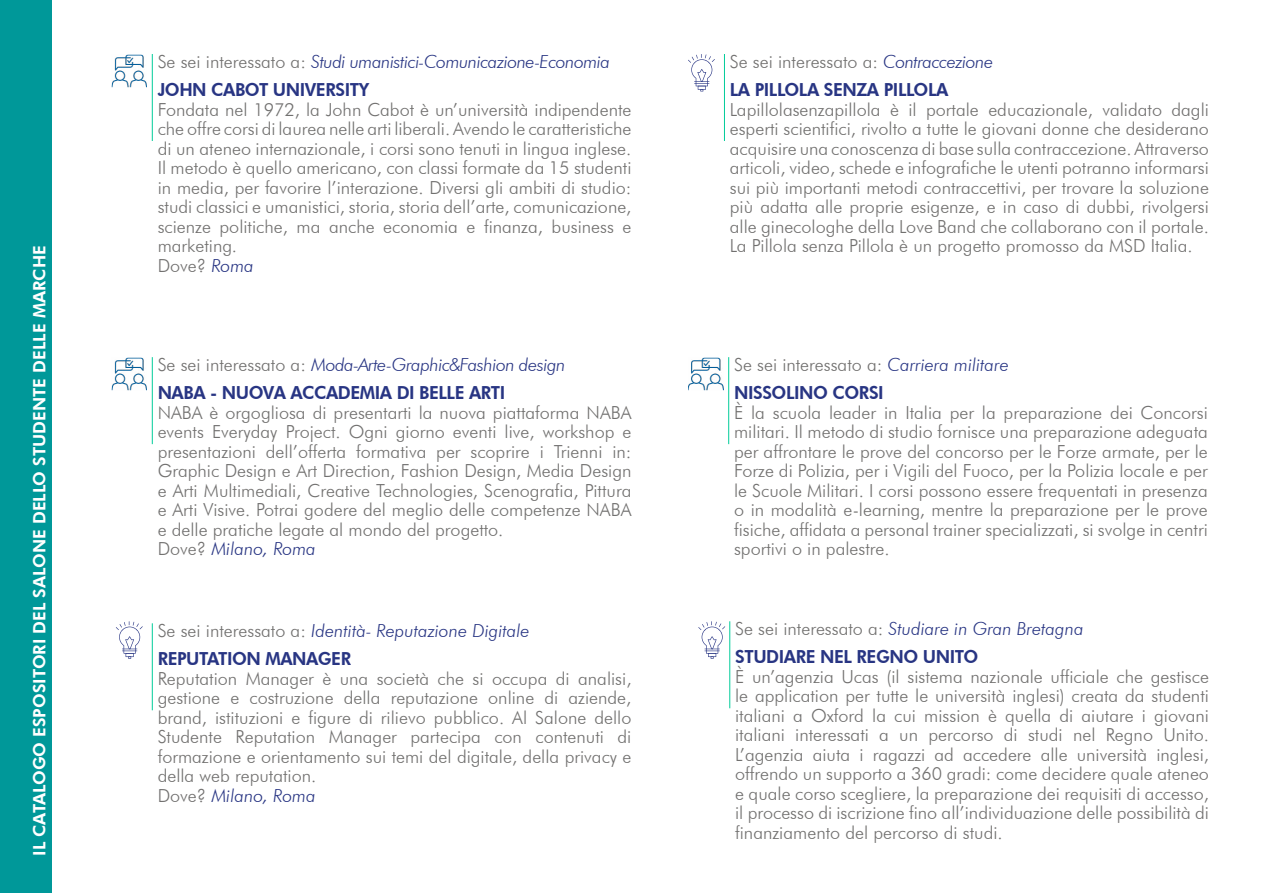
<style>
.page{position:relative;width:1263px;height:893px;background:#fff}
.page>*{position:absolute;margin:0;border:0;box-sizing:border-box;transform-origin:0 0}
.t1{font:300 18px/19.5px "Futura BT";color:#71706f}
.t2{font:italic 300 18px/28.5px "Futura BT";letter-spacing:-.025em;color:#283583}
.t3{font:italic 300 18px/28.5px "Futura BT";color:#283583}
.t4{font:800 18px/28.5px "Futura BT";letter-spacing:-.025em;color:#283583;scale:.96 1}
.t5{font:800 17.1px "Futura BT";color:#fff}
.s1{font-style:normal;color:#71706f}
.s2{font-weight:800;font-style:normal}
.s3{font-style:italic;color:#283583}
.s4{font-weight:300;color:#71706f}
.s5{font-weight:300;font-style:italic}
.s6{font-weight:800;color:#283583}
</style>
<div class="page">
<hr style="left:728px;top:357px;width:1px;height:87px;background:#0c9">
<img style="left:688px;top:357px;width:35px;height:34px">
<hr style="left:152px;top:623px;width:1px;height:87px;background:#0c9">
<svg style="left:116px;top:621px;width:27px;height:38px"></svg>
<hr style="left:729px;top:621px;width:1px;height:87px;background:#0c9">
<svg style="left:698px;top:621px;width:27px;height:38px"></svg>
<div style="left:0;top:0;width:51px;height:893px;background:#009899"></div>
<hr style="left:152px;top:357px;width:1px;height:87px;background:#0c9">
<img style="left:112px;top:357px;width:35px;height:34px">
<hr style="left:152px;top:54px;width:1px;height:87px;background:#0c9">
<img style="left:112px;top:54px;width:35px;height:33px">
<hr style="left:724px;top:54px;width:1px;height:87px;background:#0c9">
<svg style="left:688px;top:54px;width:27px;height:37px"></svg>
<p class="t5" style="left:29px;top:856px;width:612px;rotate:-90deg">IL CATALOGO ESPOSITORI DEL SALONE DELLO STUDENTE DELLE MARCHE</p>
<p class="t2" style="left:158px;top:47px;width:454px"><span class="s1">Se sei interessato a:</span> Studi umanistici-Comunicazione-Economia<br><span class="s2">JOHN CABOT UNIVERSITY</span></p>
<p class="t1" style="left:158px;top:99px;width:475px">Fondata nel 1972, la John Cabot è un’università indipendente che offre corsi di laurea nelle arti liberali. Avendo le caratteristiche di un ateneo internazionale, i corsi sono tenuti in lingua inglese.<br>Il metodo è quello americano, con classi formate da 15 studenti in media, per favorire l’interazione. Diversi gli ambiti di studio: studi classici e umanistici, storia, storia dell’arte, comunicazione, scienze politiche, ma anche economia e finanza, business e marketing.<br>Dove? <span class="s3">Roma</span></p>
<p class="t2" style="left:158px;top:350px;width:409px"><span class="s1">Se sei interessato a:</span> Moda-Arte-Graphic&amp;Fashion design<br><span class="s2">NABA - NUOVA ACCADEMIA DI BELLE ARTI</span></p>
<p class="t1" style="left:158px;top:403px;width:475px">NABA è orgogliosa di presentarti la nuova piattaforma NABA events Everyday Project. Ogni giorno eventi live, workshop e presentazioni dell’offerta formativa per scoprire i Trienni in:<br>Graphic Design e Art Direction, Fashion Design, Media Design e Arti Multimediali, Creative Technologies, Scenografia, Pittura e Arti Visive. Potrai godere del meglio delle competenze NABA e delle pratiche legate al mondo del progetto.<br>Dove? <span class="s3">Milano, Roma</span></p>
<p class="t3" style="left:158px;top:616px;width:373px"><span class="s1">Se sei interessato a:</span> Identità- Reputazione Digitale<br><span class="s2">REPUTATION MANAGER</span></p>
<p class="t1" style="left:158px;top:669px;width:475px">Reputation Manager è una società che si occupa di analisi, gestione e costruzione della reputazione online di aziende, brand, istituzioni e figure di rilievo pubblico. Al Salone dello Studente Reputation Manager partecipa con contenuti di formazione e orientamento sui temi del digitale, della privacy e della web reputation.<br>Dove? <span class="s3">Milano, Roma</span></p>
<p class="t4" style="left:730px;top:47px;width:276px"><span class="s4">Se sei interessato a:</span> <span class="s5">Contraccezione<br></span>LA PILLOLA SENZA PILLOLA</p>
<p class="t1" style="left:730px;top:99px;width:481px;text-align:justify">Lapillolasenzapillola è il portale educazionale, validato dagli esperti scientifici, rivolto a tutte le giovani donne che desiderano acquisire una conoscenza di base sulla contraccezione. Attraverso articoli, video, schede e infografiche le utenti potranno informarsi sui più importanti metodi contraccettivi, per trovare la soluzione più adatta alle proprie esigenze, e in caso di dubbi, rivolgersi alle ginecologhe della Love Band che collaborano con il portale.<br>La Pillola senza Pillola è un progetto promosso da MSD Italia.</p>
<p class="t1" style="left:734px;top:350px;width:276px;line-height:28.5px">Se sei interessato a: <span class="s3">Carriera militare<br></span><span class="s6">NISSOLINO CORSI</span></p>
<p class="t1" style="left:734px;top:403px;width:475px;text-align:justify">È la scuola leader in Italia per la preparazione dei Concorsi militari. Il metodo di studio fornisce una preparazione adeguata per affrontare le prove del concorso per le Forze armate, per le Forze di Polizia, per i Vigili del Fuoco, per la Polizia locale e per le Scuole Militari. I corsi possono essere frequentati in presenza o in modalità e-learning, mentre la preparazione per le prove fisiche, affidata a personal trainer specializzati, si svolge in centri sportivi o in palestre.</p>
<p class="t3" style="left:735px;top:614px;width:350px"><span class="s1">Se sei interessato a:</span> Studiare in Gran Bretagna<br><span class="s2">STUDIARE NEL REGNO UNITO</span></p>
<p class="t1" style="left:735px;top:667px;width:475px;text-align:justify">È un’agenzia Ucas (il sistema nazionale ufficiale che gestisce le application per tutte le università inglesi) creata da studenti italiani a Oxford la cui mission è quella di aiutare i giovani italiani interessati a un percorso di studi nel Regno Unito.<br>L’agenzia aiuta i ragazzi ad accedere alle università inglesi, offrendo un supporto a 360 gradi: come decidere quale ateneo e quale corso scegliere, la preparazione dei requisiti di accesso, il processo di iscrizione fino all’individuazione delle possibilità di finanziamento del percorso di studi.</p>
</div>
